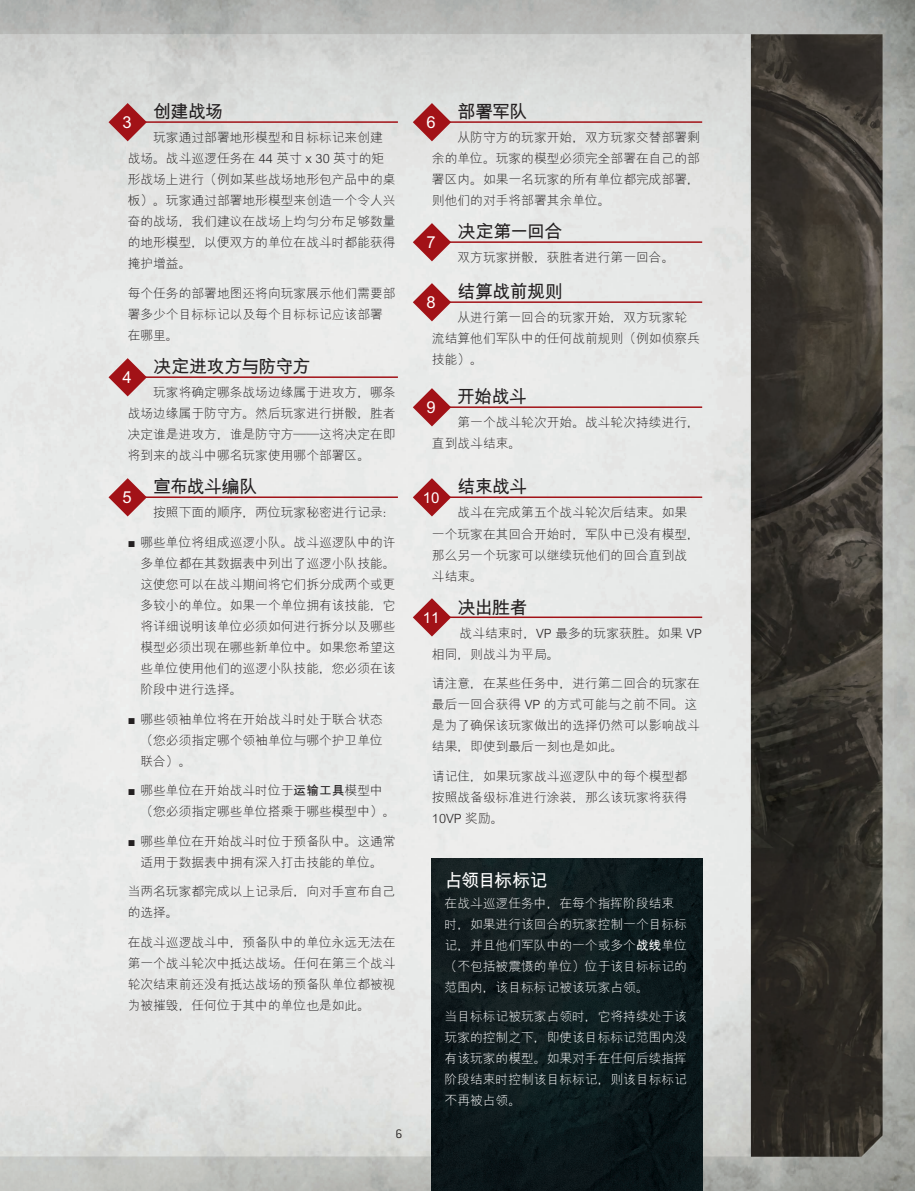
<style>
.page{position:relative;width:915px;height:1191px;background:#fff}
.page>*{position:absolute;margin:0;border:0;box-sizing:border-box;transform-origin:0 0}
.t1{font:700 18px "M Hei PRC";letter-spacing:-.04em;color:#231f20}
.t2{font:700 18px "M Hei PRC";letter-spacing:-.06em;color:#fff}
.t3{font:700 16.5px "M Hei PRC";color:#fff}
.t4{font:700 15px "M Hei PRC";color:#fff}
.t5{font:300 13.5px "Conduit ITC Std";color:#231f20}
.t6{font:300 12.75px/21px "M Hei PRC";color:#231f20}
.t7{font:300 12.75px/21px "M Hei PRC";color:#fff}
.s1{font-family:"Arial";font-weight:400}
.s2{font-weight:700}
</style>
<div class="page">
<img style="left:0;top:0;width:914px;height:1191px">
<img style="left:0;top:34px;width:750px;height:1122px">
<img style="left:750px;top:34px;width:132px;height:1122px">
<img style="left:431px;top:859px;width:271px;height:332px">
<hr style="left:128px;top:121px;width:270px;height:2px;background:#a21217">
<hr style="left:128px;top:376px;width:270px;height:2px;background:#a21217">
<hr style="left:128px;top:496px;width:270px;height:2px;background:#a21217">
<hr style="left:432px;top:121px;width:270px;height:2px;background:#a21217">
<hr style="left:432px;top:241px;width:270px;height:2px;background:#a21217">
<hr style="left:432px;top:301px;width:270px;height:2px;background:#a21217">
<hr style="left:432px;top:406px;width:270px;height:2px;background:#a21217">
<hr style="left:432px;top:496px;width:270px;height:2px;background:#a21217">
<hr style="left:432px;top:616px;width:270px;height:2px;background:#a21217">
<svg style="left:108px;top:103px;width:39px;height:38px"></svg>
<svg style="left:108px;top:358px;width:39px;height:38px"></svg>
<svg style="left:108px;top:478px;width:39px;height:38px"></svg>
<svg style="left:412px;top:103px;width:39px;height:38px"></svg>
<svg style="left:412px;top:223px;width:39px;height:38px"></svg>
<svg style="left:412px;top:283px;width:39px;height:38px"></svg>
<svg style="left:412px;top:388px;width:39px;height:38px"></svg>
<svg style="left:412px;top:478px;width:39px;height:38px"></svg>
<svg style="left:412px;top:598px;width:39px;height:38px"></svg>
<h1 class="t1" style="left:153px;top:103px;width:72px">创建战场</h1>
<p class="t6" style="left:128px;top:127px;width:269px;text-indent:26px">玩家通过部署地形模型和目标标记来创建战场。战斗巡逻任务在 44 英寸 x 30 英寸的矩形战场上进行（例如某些战场地形包产品中的桌板）。玩家通过部署地形模型来创造一个令人兴奋的战场，我们建议在战场上均匀分布足够数量的地形模型，以便双方的单位在战斗时都能获得掩护增益。</p>
<p class="t6" style="left:128px;top:282px;width:269px">每个任务的部署地图还将向玩家展示他们需要部署多少个目标标记以及每个目标标记应该部署在哪里。</p>
<h1 class="t1" style="left:153px;top:358px;width:159px">决定进攻方与防守方</h1>
<p class="t6" style="left:128px;top:382px;width:269px;text-align:justify;text-indent:26px">玩家将确定哪条战场边缘属于进攻方，哪条战场边缘属于防守方。然后玩家进行拼骰，胜者决定谁是进攻方，谁是防守方——这将决定在即将到来的战斗中哪名玩家使用哪个部署区。</p>
<h1 class="t1" style="left:153px;top:478px;width:106px">宣布战斗编队</h1>
<p class="t6" style="left:153px;top:502px;width:244px">按照下面的顺序，两位玩家秘密进行记录：</p>
<p class="t6" style="left:140px;top:531px;width:256px;text-align:justify;text-indent:-13px"><span class="s1">■</span> 哪些单位将组成巡逻小队。战斗巡逻队中的许多单位都在其数据表中列出了巡逻小队技能。这使您可以在战斗期间将它们拆分成两个或更多较小的单位。如果一个单位拥有该技能，它将详细说明该单位必须如何进行拆分以及哪些模型必须出现在哪些新单位中。如果您希望这些单位使用他们的巡逻小队技能，您必须在该阶段中进行选择。</p>
<p class="t6" style="left:140px;top:708px;width:244px;text-align:justify;text-indent:-13px"><span class="s1">■</span> 哪些领袖单位将在开始战斗时处于联合状态（您必须指定哪个领袖单位与哪个护卫单位联合）。</p>
<p class="t6" style="left:140px;top:779px;width:256px;text-indent:-13px"><span class="s1">■</span> 哪些单位在开始战斗时位于<span class="s2">运输工具</span>模型中（您必须指定哪些单位搭乘于哪些模型中）。</p>
<p class="t6" style="left:128px;top:830px;width:269px;text-align:center"><span class="s1">■</span> 哪些单位在开始战斗时位于预备队中。这通常适用于数据表中拥有深入打击技能的单位。</p>
<p class="t6" style="left:128px;top:880px;width:269px">当两名玩家都完成以上记录后，向对手宣布自己的选择。</p>
<p class="t6" style="left:128px;top:931px;width:269px;text-align:justify">在战斗巡逻战斗中，预备队中的单位永远无法在第一个战斗轮次中抵达战场。任何在第三个战斗轮次结束前还没有抵达战场的预备队单位都被视为被摧毁，任何位于其中的单位也是如此。</p>
<p class="t3" style="left:122px;top:114px;width:11px">3</p>
<p class="t3" style="left:122px;top:369px;width:11px">4</p>
<p class="t3" style="left:122px;top:489px;width:11px">5</p>
<p class="t5" style="left:395px;top:1126px;width:8px">6</p>
<h1 class="t1" style="left:457px;top:103px;width:72px">部署军队</h1>
<p class="t6" style="left:432px;top:127px;width:269px;text-align:justify;text-indent:26px">从防守方的玩家开始，双方玩家交替部署剩余的单位。玩家的模型必须完全部署在自己的部署区内。如果一名玩家的所有单位都完成部署，则他们的对手将部署其余单位。</p>
<h1 class="t1" style="left:457px;top:223px;width:106px">决定第一回合</h1>
<p class="t6" style="left:457px;top:247px;width:218px">双方玩家拼骰，获胜者进行第一回合。</p>
<h1 class="t1" style="left:457px;top:283px;width:107px">结算战前规则</h1>
<p class="t6" style="left:432px;top:307px;width:269px;text-indent:26px">从进行第一回合的玩家开始，双方玩家轮流结算他们军队中的任何战前规则（例如侦察兵技能）。</p>
<h1 class="t1" style="left:457px;top:388px;width:71px">开始战斗</h1>
<p class="t6" style="left:432px;top:412px;width:269px;text-indent:26px">第一个战斗轮次开始。战斗轮次持续进行，直到战斗结束。</p>
<h1 class="t1" style="left:457px;top:478px;width:71px">结束战斗</h1>
<p class="t6" style="left:432px;top:502px;width:269px;text-indent:26px">战斗在完成第五个战斗轮次后结束。如果一个玩家在其回合开始时，军队中已没有模型，那么另一个玩家可以继续玩他们的回合直到战斗结束。</p>
<h1 class="t1" style="left:457px;top:598px;width:72px">决出胜者</h1>
<p class="t6" style="left:432px;top:622px;width:271px;text-indent:28px">战斗结束时，VP 最多的玩家获胜。如果 VP相同，则战斗为平局。</p>
<p class="t6" style="left:432px;top:672px;width:269px">请注意，在某些任务中，进行第二回合的玩家在最后一回合获得 VP 的方式可能与之前不同。这是为了确保该玩家做出的选择仍然可以影响战斗结果，即使到最后一刻也是如此。</p>
<p class="t6" style="left:432px;top:765px;width:256px;text-align:justify">请记住，如果玩家战斗巡逻队中的每个模型都按照战备级标准进行涂装，那么该玩家将获得10VP 奖励。</p>
<p class="t3" style="left:426px;top:114px;width:11px">6</p>
<p class="t3" style="left:426px;top:234px;width:11px">7</p>
<p class="t3" style="left:426px;top:294px;width:11px">8</p>
<p class="t3" style="left:426px;top:399px;width:11px">9</p>
<p class="t4" style="left:423px;top:489px;width:18px">10</p>
<p class="t4" style="left:423px;top:609px;width:18px">11</p>
<h1 class="t2" style="left:444px;top:871px;width:105px">占领目标标记</h1>
<p class="t7" style="left:444px;top:892px;width:244px">在战斗巡逻任务中，在每个指挥阶段结束时，如果进行该回合的玩家控制一个目标标记，并且他们军队中的一个或多个<span class="s2">战线</span>单位（不包括被震慑的单位）位于该目标标记的范围内，该目标标记被该玩家占领。</p>
<p class="t7" style="left:444px;top:1005px;width:244px;text-align:justify">当目标标记被玩家占领时，它将持续处于该玩家的控制之下，即使该目标标记范围内没有该玩家的模型。如果对手在任何后续指挥阶段结束时控制该目标标记，则该目标标记不再被占领。</p>
</div>
